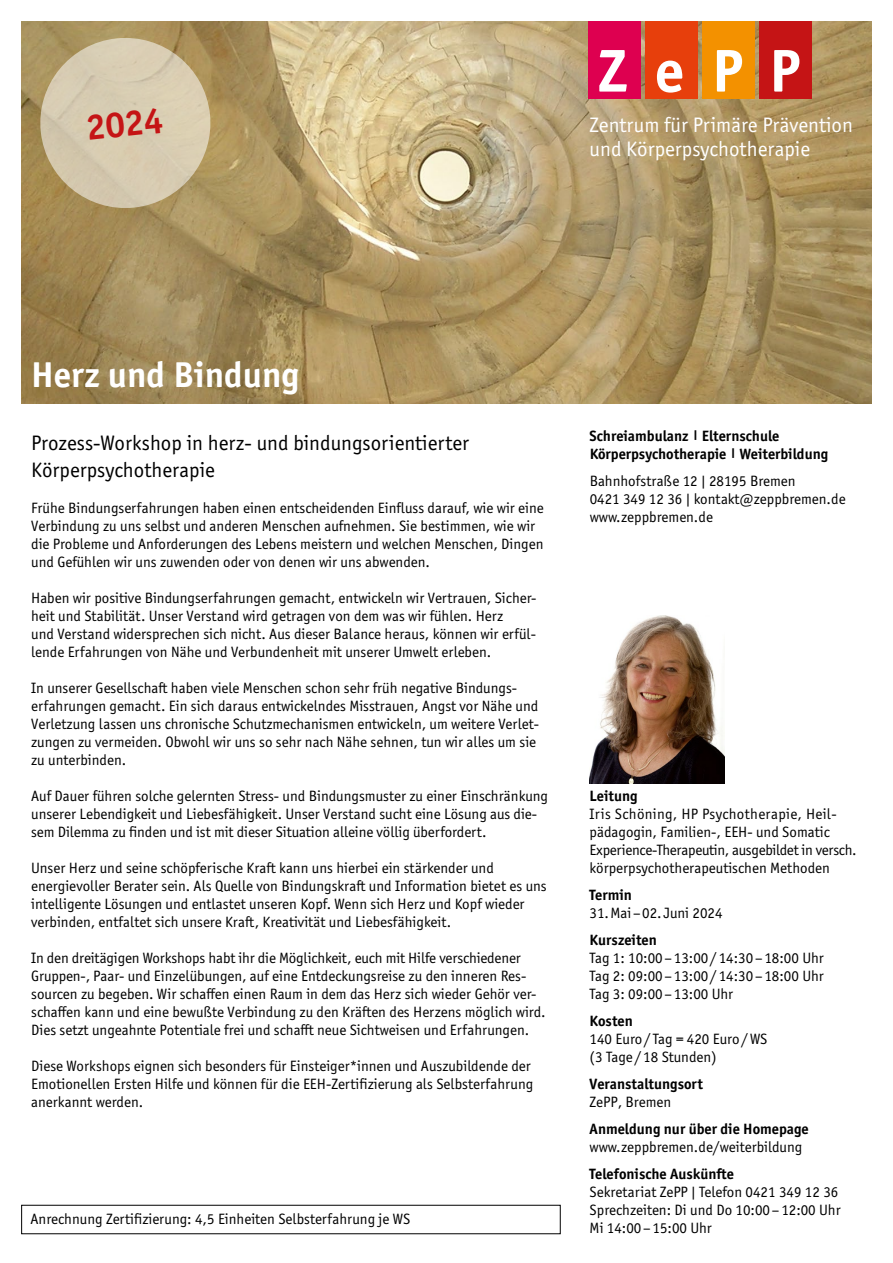
<style>
.page{position:relative;width:893px;height:1263px;background:#fff}
.page>*{position:absolute;margin:0;border:0;box-sizing:border-box;transform-origin:0 0}
.t1{font:700 36px "Officina Sans ITC Pro";color:#fff}
.t2{font:700 36px "Officina Sans ITC Pro";color:#c51415}
.t3{font:21px/27px "Officina Sans ITC Pro";color:#000}
.t4{font:21px/24px "Officina Sans ITC Pro";color:#fff}
.t5{font:15px/18px "Officina Sans ITC Pro";color:#000}
.t6{font:700 15px/18px "Officina Sans ITC Pro";color:#000}
</style>
<div class="page">
<img style="left:21px;top:21px;width:851px;height:383px">
<div style="left:588px;top:21px;width:53px;height:78px;background:#de0050"></div>
<div style="left:645px;top:21px;width:53px;height:78px;background:#e73f0c"></div>
<div style="left:702px;top:21px;width:53px;height:78px;background:#f39100"></div>
<div style="left:759px;top:21px;width:53px;height:78px;background:#c51415"></div>
<svg style="left:599px;top:50px;width:200px;height:43px"></svg>
<svg style="left:36px;top:33px;width:179px;height:179px;background:#c9ba97"></svg>
<img style="left:590px;top:616px;width:134px;height:167px">
<h1 class="t2" style="left:84px;top:106px;width:79px;rotate:-6deg">2024</h1>
<h2 class="t4" style="left:590px;top:113px;width:265px">Zentrum für Primäre Prävention und Körperpsychotherapie</h2>
<h1 class="t1" style="left:31px;top:352px;width:270px">Herz und Bindung</h1>
<h2 class="t3" style="left:31px;top:429px;width:439px">Prozess-Workshop in herz- und bindungsorientierter<br>Körperpsychotherapie</h2>
<p class="t5" style="left:31px;top:499px;width:514px">Frühe Bindungserfahrungen haben einen entscheidenden Einfluss darauf, wie wir eine Verbindung zu uns selbst und anderen Menschen aufnehmen. Sie bestimmen, wie wir die Probleme und Anforderungen des Lebens meistern und welchen Menschen, Dingen und Gefühlen wir uns zuwenden oder von denen wir uns abwenden.</p>
<p class="t5" style="left:31px;top:589px;width:507px">Haben wir positive Bindungserfahrungen gemacht, entwickeln wir Vertrauen, Sicher&shy;heit und Stabilität. Unser Verstand wird getragen von dem was wir fühlen. Herz<br>und Verstand widersprechen sich nicht. Aus dieser Balance heraus, können wir erfül&shy;lende Erfahrungen von Nähe und Verbundenheit mit unserer Umwelt erleben.</p>
<p class="t5" style="left:31px;top:679px;width:509px">In unserer Gesellschaft haben viele Menschen schon sehr früh negative Bindungs&shy;erfahrungen gemacht. Ein sich daraus entwickelndes Misstrauen, Angst vor Nähe und Verletzung lassen uns chronische Schutzmechanismen entwickeln, um weitere Verlet&shy;zungen zu vermeiden. Obwohl wir uns so sehr nach Nähe sehnen, tun wir alles um sie zu unterbinden.</p>
<p class="t5" style="left:31px;top:787px;width:518px">Auf Dauer führen solche gelernten Stress- und Bindungsmuster zu einer Einschränkung unserer Lebendigkeit und Liebesfähigkeit. Unser Verstand sucht eine Lösung aus die&shy;sem Dilemma zu finden und ist mit dieser Situation alleine völlig überfordert.</p>
<p class="t5" style="left:31px;top:859px;width:517px">Unser Herz und seine schöpferische Kraft kann uns hierbei ein stärkender und energievoller Berater sein. Als Quelle von Bindungskraft und Information bietet es uns intelligente Lösungen und entlastet unseren Kopf. Wenn sich Herz und Kopf wieder verbinden, entfaltet sich unsere Kraft, Kreativität und Liebesfähigkeit.</p>
<p class="t5" style="left:31px;top:949px;width:516px">In den dreitägigen Workshops habt ihr die Möglichkeit, euch mit Hilfe verschiedener Gruppen-, Paar- und Einzelübungen, auf eine Entdeckungsreise zu den inneren Res&shy;sourcen zu begeben. Wir schaffen einen Raum in dem das Herz sich wieder Gehör ver&shy;schaffen kann und eine bewußte Verbindung zu den Kräften des Herzens möglich wird.<br>Dies setzt ungeahnte Potentiale frei und schafft neue Sichtweisen und Erfahrungen.</p>
<p class="t5" style="left:31px;top:1057px;width:504px">Diese Workshops eignen sich besonders für Einsteiger*innen und Auszubildende der<br>Emotionellen Ersten Hilfe und können für die EEH-Zertifizierung als Selbsterfahrung anerkannt werden.</p>
<p class="t5" style="left:31px;top:1210px;width:381px">Anrechnung Zertifizierung: 4,5 Einheiten Selbsterfahrung je WS</p>
<p class="t6" style="left:590px;top:427px;width:240px">Schreiambulanz <sup>|</sup> Elternschule<br>Körperpsychotherapie <sup>|</sup> Weiterbildung</p>
<p class="t5" style="left:590px;top:472px;width:258px">Bahnhofstraße 12 | 28195 Bremen<br>0421 349 12 36 | kontakt@zeppbremen.de www.zeppbremen.de</p>
<p class="t6" style="left:590px;top:787px;width:50px">Leitung</p>
<p class="t5" style="left:590px;top:805px;width:268px">Iris Schöning, HP Psychotherapie, Heil&shy;pädagogin, Familien-, EEH- und Somatic Experience-Therapeutin, ausgebildet in versch. körperpsychotherapeutischen Methoden</p>
<p class="t6" style="left:590px;top:886px;width:44px">Termin</p>
<p class="t5" style="left:590px;top:904px;width:134px">31.Mai–02. Juni 2024</p>
<p class="t6" style="left:590px;top:931px;width:69px">Kurszeiten</p>
<p class="t5" style="left:590px;top:949px;width:236px;text-align:justify">Tag 1: 10:00–13:00 / 14:30 –18:00 Uhr Tag 2: 09:00–13:00 / 14:30 –18:00 Uhr Tag 3: 09:00– 13:00 Uhr</p>
<p class="t6" style="left:590px;top:1012px;width:45px">Kosten</p>
<p class="t5" style="left:590px;top:1030px;width:179px">140 Euro/ Tag = 420 Euro /WS (3 Tage / 18 Stunden)</p>
<p class="t6" style="left:590px;top:1075px;width:115px">Veranstaltungsort</p>
<p class="t5" style="left:590px;top:1093px;width:83px">ZePP, Bremen</p>
<p class="t6" style="left:590px;top:1120px;width:221px">Anmeldung nur über die Homepage</p>
<p class="t5" style="left:590px;top:1138px;width:214px">www.zeppbremen.de/weiterbildung</p>
<p class="t6" style="left:590px;top:1165px;width:146px">Telefonische Auskünfte</p>
<p class="t5" style="left:590px;top:1183px;width:252px">Sekretariat ZePP | Telefon 0421 349 12 36<br>Sprechzeiten: Di und Do 10:00–12:00 Uhr<br>Mi 14:00–15:00 Uhr</p>
</div>
